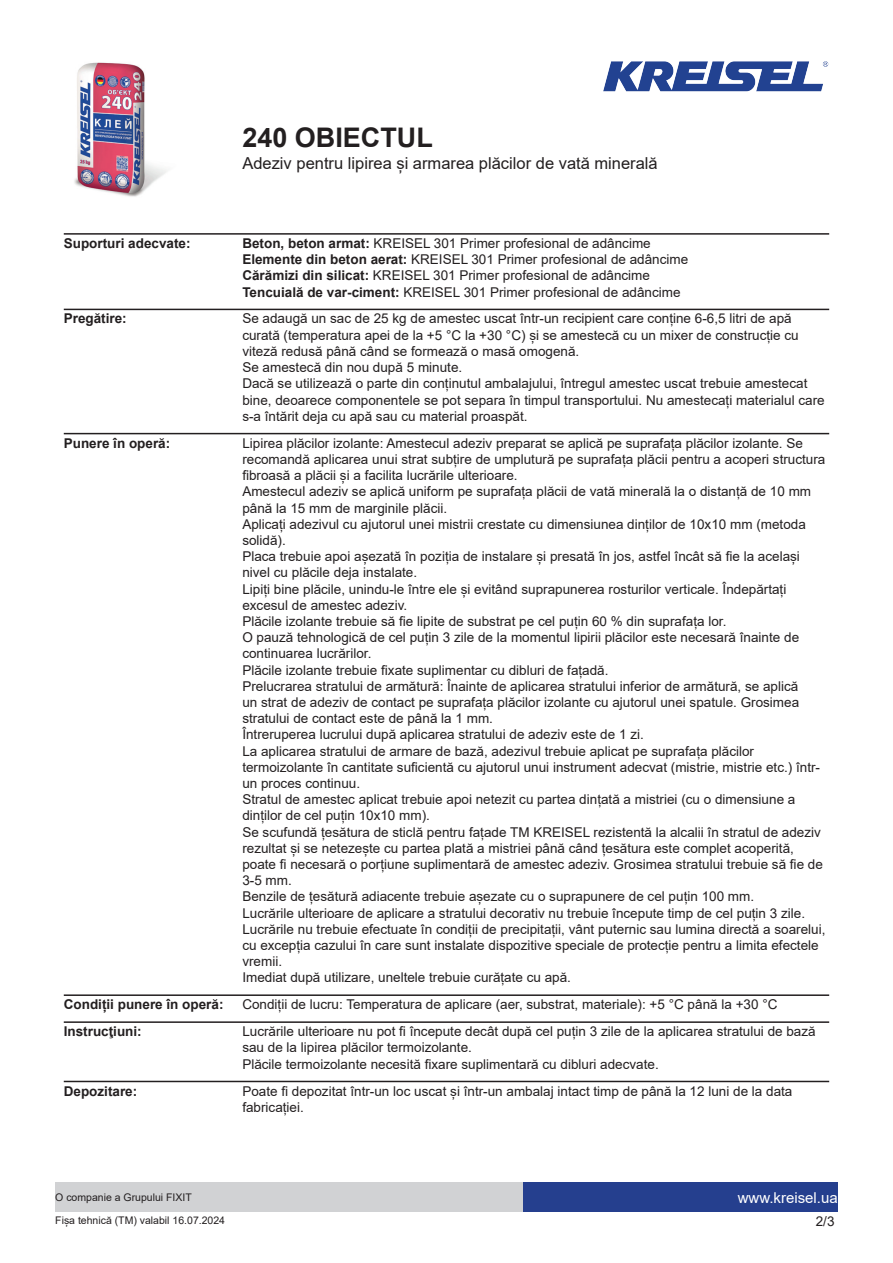
<style>
.page{position:relative;width:893px;height:1263px;background:#fff}
.page>*{position:absolute;margin:0;border:0;box-sizing:border-box;transform-origin:0 0}
.t1{font:700 27px "Arial";color:#231f20}
.t2{font:16.5px "Arial";color:#231f20}
.t3{font:15px "Arial";color:#fff}
.t4{font:13.5px/16.2px "Arial";color:#231f20}
.t5{font:700 13.5px "Arial";color:#231f20}
.t6{font:10.5px "Arial";color:#231f20}
.s1{font-weight:700}
</style>
<div class="page">
<img style="left:74px;top:62px;width:93px;height:135px">
<img style="left:603px;top:61px;width:226px;height:31px">
<div style="left:523px;top:1182px;width:315px;height:30px;background:#253f8e"></div>
<div style="left:55px;top:1182px;width:468px;height:30px;background:#d1d2d4"></div>
<hr style="left:64px;top:233px;width:765px;height:2px;background:#231f20">
<hr style="left:64px;top:309px;width:765px;height:1px;background:#231f20">
<hr style="left:64px;top:433px;width:765px;height:1px;background:#231f20">
<hr style="left:64px;top:994px;width:765px;height:2px;background:#231f20">
<hr style="left:64px;top:1021px;width:765px;height:2px;background:#231f20">
<hr style="left:64px;top:1081px;width:765px;height:1px;background:#231f20">
<h1 class="t1" style="left:242px;top:119px;width:192px">240 OBIECTUL</h1>
<p class="t2" style="left:242px;top:152px;width:417px">Adeziv pentru lipirea și armarea plăcilor de vată minerală</p>
<p class="t5" style="left:64px;top:234px;width:128px">Suporturi adecvate:</p>
<p class="t4" style="left:242px;top:235px;width:447px"><span class="s1">Beton, beton armat:</span> KREISEL 301 Primer profesional de adâncime <span class="s1">Elemente din beton aerat:</span> KREISEL 301 Primer profesional de adâncime <span class="s1">Cărămizi din silicat:</span> KREISEL 301 Primer profesional de adâncime <span class="s1">Tencuială de var-ciment:</span> KREISEL 301 Primer profesional de adâncime</p>
<p class="t5" style="left:64px;top:309px;width:65px">Pregătire:</p>
<p class="t4" style="left:242px;top:311px;width:584px">Se adaugă un sac de 25 kg de amestec uscat într-un recipient care conține 6-6,5 litri de apă curată (temperatura apei de la +5 °C la +30 °C) și se amestecă cu un mixer de construcție cu viteză redusă până când se formează o masă omogenă.<br>Se amestecă din nou după 5 minute.<br>Dacă se utilizează o parte din conținutul ambalajului, întregul amestec uscat trebuie amestecat bine, deoarece componentele se pot separa în timpul transportului. Nu amestecați materialul care s-a întărit deja cu apă sau cu material proaspăt.</p>
<p class="t5" style="left:64px;top:433px;width:108px">Punere în operă:</p>
<p class="t4" style="left:242px;top:435px;width:585px">Lipirea plăcilor izolante: Amestecul adeziv preparat se aplică pe suprafața plăcilor izolante. Se recomandă aplicarea unui strat subțire de umplutură pe suprafața plăcii pentru a acoperi structura fibroasă a plăcii și a facilita lucrările ulterioare.<br>Amestecul adeziv se aplică uniform pe suprafața plăcii de vată minerală la o distanță de 10 mm până la 15 mm de marginile plăcii.<br>Aplicați adezivul cu ajutorul unei mistrii crestate cu dimensiunea dinților de 10x10 mm (metoda solidă).<br>Placa trebuie apoi așezată în poziția de instalare și presată în jos, astfel încât să fie la același nivel cu plăcile deja instalate.<br>Lipiți bine plăcile, unindu-le între ele și evitând suprapunerea rosturilor verticale. Îndepărtați excesul de amestec adeziv.<br>Plăcile izolante trebuie să fie lipite de substrat pe cel puțin 60 % din suprafața lor.<br>O pauză tehnologică de cel puțin 3 zile de la momentul lipirii plăcilor este necesară înainte de continuarea lucrărilor.<br>Plăcile izolante trebuie fixate suplimentar cu dibluri de fațadă.<br>Prelucrarea stratului de armătură: Înainte de aplicarea stratului inferior de armătură, se aplică<br>un strat de adeziv de contact pe suprafața plăcilor izolante cu ajutorul unei spatule. Grosimea stratului de contact este de până la 1 mm.<br>Întreruperea lucrului după aplicarea stratului de adeziv este de 1 zi.<br>La aplicarea stratului de armare de bază, adezivul trebuie aplicat pe suprafața plăcilor termoizolante în cantitate suficientă cu ajutorul unui instrument adecvat (mistrie, mistrie etc.) într&shy;un proces continuu.<br>Stratul de amestec aplicat trebuie apoi netezit cu partea dințată a mistriei (cu o dimensiune a dinților de cel puțin 10x10 mm).<br>Se scufundă țesătura de sticlă pentru fațade TM KREISEL rezistentă la alcalii în stratul de adeziv rezultat și se netezește cu partea plată a mistriei până când țesătura este complet acoperită, poate fi necesară o porțiune suplimentară de amestec adeziv. Grosimea stratului trebuie să fie de 3-5 mm.<br>Benzile de țesătură adiacente trebuie așezate cu o suprapunere de cel puțin 100 mm.<br>Lucrările ulterioare de aplicare a stratului decorativ nu trebuie începute timp de cel puțin 3 zile.<br>Lucrările nu trebuie efectuate în condiții de precipitații, vânt puternic sau lumina directă a soarelui, cu excepția cazului în care sunt instalate dispozitive speciale de protecție pentru a limita efectele vremii.<br>Imediat după utilizare, uneltele trebuie curățate cu apă.</p>
<p class="t5" style="left:64px;top:995px;width:161px">Condiții punere în operă:</p>
<p class="t4" style="left:242px;top:996px;width:537px">Condiții de lucru: Temperatura de aplicare (aer, substrat, materiale): +5 °C până la +30 °C</p>
<p class="t5" style="left:64px;top:1022px;width:80px">Instrucţiuni:</p>
<p class="t4" style="left:242px;top:1023px;width:575px">Lucrările ulterioare nu pot fi începute decât după cel puțin 3 zile de la aplicarea stratului de bază sau de la lipirea plăcilor termoizolante.<br>Plăcile termoizolante necesită fixare suplimentară cu dibluri adecvate.</p>
<p class="t5" style="left:64px;top:1081px;width:75px">Depozitare:</p>
<p class="t4" style="left:242px;top:1083px;width:552px">Poate fi depozitat într-un loc uscat și într-un ambalaj intact timp de până la 12 luni de la data fabricației.</p>
<p class="t6" style="left:55px;top:1190px;width:138px">O companie a Grupului FIXIT</p>
<p class="t3" style="left:738px;top:1187px;width:102px">www.kreisel.ua</p>
<p class="t6" style="left:55px;top:1213px;width:171px">Fișa tehnică (TM) valabil 16.07.2024</p>
<p class="t4" style="left:816px;top:1213px;width:20px">2/3</p>
</div>
